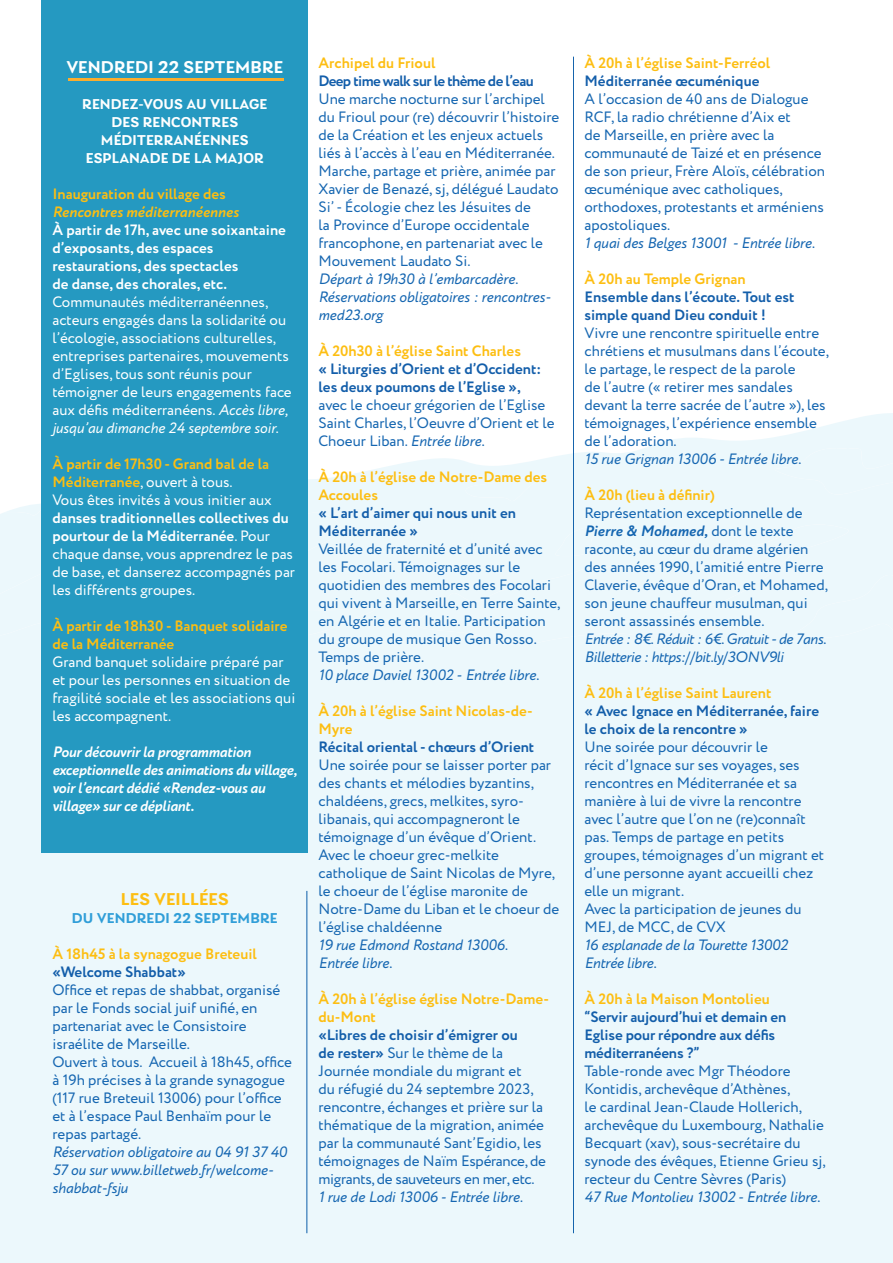
<style>
.page{position:relative;width:893px;height:1263px;background:#fff}
.page>*{position:absolute;margin:0;border:0;box-sizing:border-box;transform-origin:0 0}
.t1{font:600 18px "Laca";letter-spacing:.01em;color:#fff}
.t2{font:600 18px "Laca";letter-spacing:.01em;color:#fdbe12}
.t3{font:15px/18px "Circe";color:#1566b1}
.t4{font:15px/18px "Circe";color:#fff}
.t5{font:italic 15px/18px "Circe";color:#1566b1}
.t6{font:700 15px/18px "Circe";color:#135eaa}
.t7{font:700 15px/18px "Circe";color:#fdbe12}
.t8{font:italic 700 15px/18px "Circe";letter-spacing:-.02em;color:#fff}
.t9{font:italic 15px/18px "Circe";letter-spacing:-.02em;color:#1566b1}
.t10{font:600 15px/18px "Laca";letter-spacing:.01em;color:#fff;text-align:center}
.t11{font:italic 700 15px/18px "Circe";color:#fdbe12}
.t12{font:700 15px/18px "Circe";letter-spacing:-.04em;color:#135eaa}
.t13{font:600 15px "Laca";letter-spacing:.01em;color:#309ed8}
.s1{font-style:normal}
.s2{font-weight:700}
.s3{font-style:italic}
.s4{font-weight:400;color:#fff}
.s5{color:#fdbe12}
.s6{font-weight:700;color:#135eaa}
.s7{color:#135eaa}
.s8{font-weight:700;color:#fdbe12}
.s9{font-weight:700;font-style:italic}
</style>
<div class="page">
<div style="left:0;top:437px;width:893px;height:826px;background:#ecf8fc"></div>
<div style="left:775px;top:413px;width:118px;height:248px;background:#ecf8fc"></div>
<div style="left:417px;top:525px;width:432px;height:124px;background:#ecf8fc"></div>
<div style="left:466px;top:477px;width:78px;height:24px;background:#ecf8fc"></div>
<svg style="left:555px;top:526px;width:44px;height:30px"></svg>
<svg style="left:625px;top:527px;width:53px;height:23px"></svg>
<div style="left:0;top:503px;width:375px;height:147px;background:#ecf8fc"></div>
<div style="left:41px;top:0;width:267px;height:853px;background:#2599c1"></div>
<hr style="left:307px;top:891px;width:1px;height:342px;background:#0c5ea9">
<hr style="left:573px;top:57px;width:1px;height:1176px;background:#0c5ea9">
<hr style="left:68px;top:79px;width:215px;height:2px;background:#fbad2e">
<p class="t1" style="left:66px;top:57px;width:218px">VENDREDI 22 SEPTEMBRE</p>
<p class="t10" style="left:82px;top:95px;width:187px">RENDEZ-VOUS AU VILLAGE<br>DES RENCONTRES<br>MÉDITERRANÉENNES</p>
<p class="t10" style="left:86px;top:149px;width:180px">ESPLANADE DE LA MAJOR</p>
<p class="t11" style="left:52px;top:186px;width:188px"><span class="s1">Inauguration du village des<br></span>Rencontres méditerranéennes</p>
<p class="t4" style="left:52px;top:222px;width:241px"><span class="s2">À partir de 17h, avec une soixantaine d’exposants, des espaces restaurations, des spectacles<br>de danse, des chorales, etc.<br></span>Communautés méditerranéennes, acteurs engagés dans la solidarité ou l’écologie, associations culturelles, entreprises partenaires, mouvements d’Eglises, tous sont réunis pour témoigner de leurs engagements face aux défis méditerranéens. <span class="s3">Accès libre, jusqu’au dimanche 24 septembre soir.</span></p>
<p class="t7" style="left:52px;top:456px;width:218px">À partir de 17h30 - Grand bal de la<br>Méditerranée<span class="s4">, ouvert à tous.</span></p>
<p class="t4" style="left:52px;top:492px;width:244px">Vous êtes invités à vous initier aux <span class="s2">danses traditionnelles collectives du pourtour de la Méditerranée</span>. Pour chaque danse, vous apprendrez le pas de base, et danserez accompagnés par les différents groupes.</p>
<p class="t7" style="left:52px;top:618px;width:237px">À partir de 18h30 - Banquet solidaire de la Méditerranée</p>
<p class="t4" style="left:52px;top:654px;width:244px">Grand banquet solidaire préparé par et pour les personnes en situation de fragilité sociale et les associations qui les accompagnent.</p>
<p class="t8" style="left:52px;top:744px;width:246px">Pour découvrir la programmation exceptionnelle des animations du village, voir l’encart dédié «Rendez-vous au village» sur ce dépliant.</p>
<p class="t2" style="left:121px;top:889px;width:109px">LES VEILLÉES</p>
<p class="t13" style="left:72px;top:909px;width:207px">DU VENDREDI 22 SEPTEMBRE</p>
<p class="t7" style="left:52px;top:946px;width:206px">À 18h45 à la synagogue Breteuil</p>
<p class="t6" style="left:52px;top:964px;width:135px">«Welcome Shabbat»</p>
<p class="t3" style="left:52px;top:981px;width:229px">Office et repas de shabbat, organisé par le Fonds social juif unifié, en partenariat avec le Consistoire israélite de Marseille.</p>
<p class="t3" style="left:52px;top:1053px;width:241px">Ouvert à tous. Accueil à 18h45, office à 19h précises à la grande synagogue (117 rue Breteuil 13006) pour l’office et à l’espace Paul Benhaïm pour le repas partagé.</p>
<p class="t5" style="left:52px;top:1143px;width:236px">Réservation obligatoire au 04 91 37 40<br>57 ou sur www.billetweb.fr/welcome&shy;shabbat-fsju</p>
<p class="t12" style="left:318px;top:55px;width:217px"><span class="s5">Archipel du Frioul<br></span>Deep time walk sur le thème de l’eau</p>
<p class="t3" style="left:318px;top:91px;width:242px">Une marche nocturne sur l’archipel du Frioul pour (re) découvrir l’histoire de la Création et les enjeux actuels liés à l’accès à l’eau en Méditerranée.<br>Marche, partage et prière, animée par Xavier de Benazé, sj, délégué Laudato Si’ - Écologie chez les Jésuites de<br>la Province d’Europe occidentale francophone, en partenariat avec le Mouvement Laudato Si.</p>
<p class="t5" style="left:318px;top:271px;width:234px">Départ à 19h30 à l’embarcadère.<br>Réservations obligatoires : rencontres&shy;med23.org</p>
<p class="t7" style="left:318px;top:343px;width:204px">À 20h30 à l’église Saint Charles</p>
<p class="t3" style="left:318px;top:361px;width:238px"><span class="s6">« Liturgies d’Orient et d’Occident: les deux poumons de l’Eglise »,<br></span>avec le choeur grégorien de l’Eglise Saint Charles, l’Oeuvre d’Orient et le Choeur Liban. <span class="s3">Entrée libre.</span></p>
<p class="t6" style="left:318px;top:469px;width:230px"><span class="s5">À 20h à l’église de Notre-Dame des<br>Accoules<br></span>« L’art d’aimer qui nous unit en<br>Méditerranée »</p>
<p class="t3" style="left:318px;top:541px;width:244px">Veillée de fraternité et d’unité avec les Focolari. Témoignages sur le quotidien des membres des Focolari qui vivent à Marseille, en Terre Sainte, en Algérie et en Italie. Participation du groupe de musique Gen Rosso.<br>Temps de prière.</p>
<p class="t5" style="left:318px;top:667px;width:222px">10 place Daviel 13002 - Entrée libre.</p>
<p class="t7" style="left:318px;top:703px;width:217px">À 20h à l’église Saint Nicolas-de-<br>Myre<br><span class="s7">Récital oriental - chœurs d’Orient</span></p>
<p class="t3" style="left:318px;top:757px;width:242px">Une soirée pour se laisser porter par des chants et mélodies byzantins, chaldéens, grecs, melkites, syro&shy;libanais, qui accompagneront le témoignage d’un évêque d’Orient.<br>Avec le choeur grec-melkite catholique de Saint Nicolas de Myre, le choeur de l’église maronite de<br>Notre-Dame du Liban et le choeur de l’église chaldéenne</p>
<p class="t5" style="left:318px;top:937px;width:191px">19 rue Edmond Rostand 13006.</p>
<p class="t5" style="left:318px;top:955px;width:75px">Entrée libre.</p>
<p class="t3" style="left:318px;top:991px;width:232px"><span class="s8">À 20h à l’église église Notre-Dame&shy;du-Mont<br></span><span class="s6">«Libres de choisir d’émigrer ou<br>de rester»</span> Sur le thème de la<br>Journée mondiale du migrant et<br>du réfugié du 24 septembre 2023, rencontre, échanges et prière sur la thématique de la migration, animée par la communauté Sant’Egidio, les témoignages de Naïm Espérance, de migrants, de sauveteurs en mer, etc.</p>
<p class="t5" style="left:318px;top:1189px;width:206px">1 rue de Lodi 13006 - Entrée libre.</p>
<p class="t7" style="left:584px;top:55px;width:187px">À 20h à l’église Saint-Ferréol</p>
<p class="t6" style="left:584px;top:73px;width:177px">Méditerranée œcuménique</p>
<p class="t3" style="left:584px;top:91px;width:242px">A l’occasion de 40 ans de Dialogue<br>RCF, la radio chrétienne d’Aix et<br>de Marseille, en prière avec la communauté de Taizé et en présence de son prieur, Frère Aloïs, célébration œcuménique avec catholiques, orthodoxes, protestants et arméniens apostoliques.</p>
<p class="t5" style="left:584px;top:235px;width:232px">1 quai des Belges 13001 - Entrée libre.</p>
<p class="t6" style="left:584px;top:271px;width:212px"><span class="s5">À 20h au Temple Grignan<br></span>Ensemble dans l’écoute. Tout est simple quand Dieu conduit !</p>
<p class="t3" style="left:584px;top:325px;width:246px">Vivre une rencontre spirituelle entre chrétiens et musulmans dans l’écoute, le partage, le respect de la parole<br>de l’autre (« retirer mes sandales devant la terre sacrée de l’autre »), les témoignages, l’expérience ensemble de l’adoration.</p>
<p class="t5" style="left:584px;top:451px;width:218px">15 rue Grignan 13006 - Entrée libre.</p>
<p class="t7" style="left:584px;top:487px;width:132px">À 20h (lieu à définir)</p>
<p class="t3" style="left:584px;top:505px;width:245px">Représentation exceptionnelle de <span class="s9">Pierre &amp; Mohamed,</span> dont le texte raconte, au cœur du drame algérien des années 1990, l’amitié entre Pierre Claverie, évêque d’Oran, et Mohamed, son jeune chauffeur musulman, qui seront assassinés ensemble.</p>
<p class="t9" style="left:584px;top:631px;width:243px">Entrée : 8€. Réduit : 6€. Gratuit - de 7ans.<br>Billetterie : https://bit.ly/3ONV9li</p>
<p class="t6" style="left:584px;top:685px;width:236px"><span class="s5">À 20h à l’église Saint Laurent<br></span>« Avec Ignace en Méditerranée, faire le choix de la rencontre »</p>
<p class="t3" style="left:584px;top:739px;width:241px">Une soirée pour découvrir le<br>récit d’Ignace sur ses voyages, ses rencontres en Méditerranée et sa manière à lui de vivre la rencontre avec l’autre que l’on ne (re)connaît pas. Temps de partage en petits groupes, témoignages d’un migrant et d’une personne ayant accueilli chez elle un migrant.</p>
<p class="t3" style="left:584px;top:901px;width:219px">Avec la participation de jeunes du<br>MEJ, de MCC, de CVX</p>
<p class="t5" style="left:584px;top:937px;width:205px">16 esplanade de la Tourette 13002<br>Entrée libre.</p>
<p class="t6" style="left:584px;top:991px;width:203px"><span class="s5">À 20h à la Maison Montolieu </span>“Servir aujourd’hui et demain en<br>Eglise pour répondre aux défis méditerranéens ?”</p>
<p class="t3" style="left:584px;top:1063px;width:243px">Table-ronde avec Mgr Théodore Kontidis, archevêque d’Athènes,<br>le cardinal Jean-Claude Hollerich, archevêque du Luxembourg, Nathalie Becquart (xav), sous-secrétaire du synode des évêques, Etienne Grieu sj, recteur du Centre Sèvres (Paris)</p>
<p class="t5" style="left:584px;top:1189px;width:237px">47 Rue Montolieu 13002 - Entrée libre.</p>
</div>
